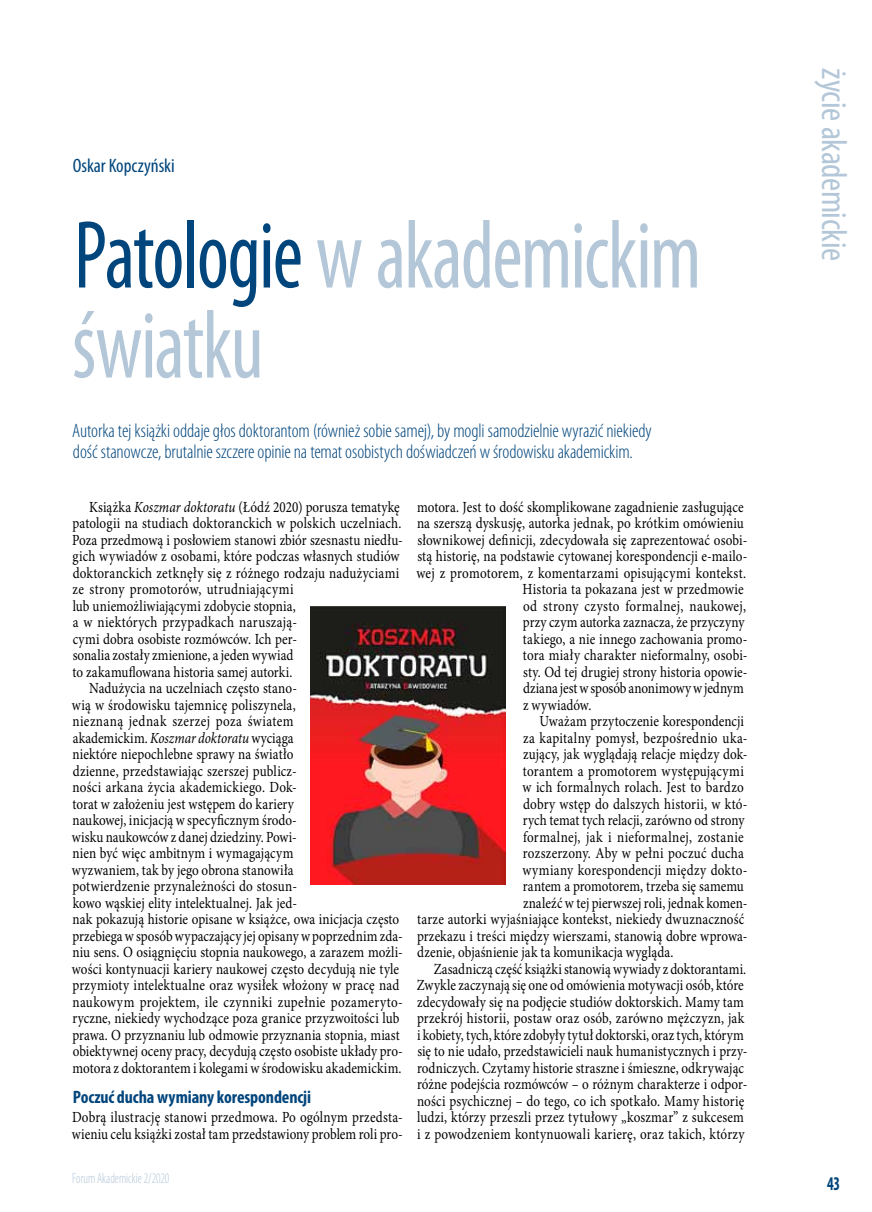
<style>
.page{position:relative;width:872px;height:1212px;background:#fff}
.page>*{position:absolute;margin:0;border:0;box-sizing:border-box;transform-origin:0 0}
.t1{font:condensed 97.5px/90px "Myriad Pro";letter-spacing:-.02em;color:#b3c7d8;scale:.85 1}
.t2{font:condensed 36px "Myriad Pro";letter-spacing:-.015em;color:#b3c7d8}
.t3{font:300 condensed 19.5px/21px "Myriad Pro";letter-spacing:-.005em;color:#00457c}
.t4{font:condensed 19.5px "Myriad Pro";color:#00457c}
.t5{font:700 condensed 19.5px "Myriad Pro";color:#00457c;scale:.8 1}
.t6{font:700 condensed 18px "Myriad Pro";letter-spacing:-.005em;color:#00457c}
.t7{font:15.45px/16.5px "Minion Pro";letter-spacing:.01em;color:#000;scale:.85 1}
.t8{font:15.45px "Minion Pro";letter-spacing:.03em;color:#000;scale:.85 1}
.t9{font:300 condensed 14.7px "Myriad Pro";letter-spacing:-.005em;color:#b3c7d8;scale:.85 1}
.s1{color:#00457c}
.s2{font-style:italic}
</style>
<div class="page">
<img style="left:311px;top:606px;width:195px;height:279px">
<p class="t4" style="left:73px;top:154px;width:103px">Oskar Kopczyński</p>
<h1 class="t1" style="left:72px;top:209px;width:741px"><span class="s1">Patologie</span> w akademickim światku</h1>
<p class="t3" style="left:72px;top:420px;width:581px">Autorka tej książki oddaje głos doktorantom (również sobie samej), by mogli samodzielnie wyrazić niekiedy dość stanowcze, brutalnie szczere opinie na temat osobistych doświadczeń w środowisku akademickim.</p>
<p class="t7" style="left:89px;top:498px;width:367px">Książka <span class="s2">Koszmar doktoratu</span> (Łódź 2020) porusza tematykę</p>
<p class="t7" style="left:72px;top:515px;width:388px">patologii na studiach doktoranckich w polskich uczelniach.</p>
<p class="t7" style="left:72px;top:531px;width:391px">Poza przedmową i posłowiem stanowi zbiór szesnastu niedłu-</p>
<p class="t7" style="left:73px;top:548px;width:386px">gich wywiadów z osobami, które podczas własnych studiów</p>
<p class="t7" style="left:73px;top:564px;width:386px">doktoranckich zetknęły się z różnego rodzaju nadużyciami</p>
<p class="t7" style="left:73px;top:581px;width:261px">ze strony promotorów, utrudniającymi</p>
<p class="t7" style="left:73px;top:597px;width:264px">lub uniemożliwiającymi zdobycie stopnia,</p>
<p class="t7" style="left:73px;top:614px;width:265px">a w niektórych przypadkach naruszają-</p>
<p class="t7" style="left:73px;top:630px;width:265px">cymi dobra osobiste rozmówców. Ich per-</p>
<p class="t7" style="left:73px;top:647px;width:261px">sonalia zostały zmienione, a jeden wywiad</p>
<p class="t7" style="left:72px;top:663px;width:260px">to zakamuflowana historia samej autorki.</p>
<p class="t7" style="left:89px;top:680px;width:246px">Nadużycia na uczelniach często stano-</p>
<p class="t7" style="left:72px;top:696px;width:265px">wią w środowisku tajemnicę poliszynela,</p>
<p class="t8" style="left:72px;top:711px;width:261px">nieznaną jednak szerzej poza światem</p>
<p class="t7" style="left:73px;top:729px;width:261px">akademickim. <span class="s2">Koszmar doktoratu</span> wyciąga</p>
<p class="t7" style="left:72px;top:746px;width:261px">niektóre niepochlebne sprawy na światło</p>
<p class="t7" style="left:73px;top:762px;width:265px">dzienne, przedstawiając szerszej publicz-</p>
<p class="t7" style="left:72px;top:779px;width:266px">ności arkana życia akademickiego. Dok-</p>
<p class="t7" style="left:72px;top:795px;width:262px">torat w założeniu jest wstępem do kariery</p>
<p class="t7" style="left:72px;top:812px;width:266px">naukowej, inicjacją w specyficznym środo-</p>
<p class="t7" style="left:72px;top:828px;width:266px">wisku naukowców z danej dziedziny. Powi-</p>
<p class="t7" style="left:72px;top:845px;width:261px">nien być więc ambitnym i wymagającym</p>
<p class="t7" style="left:72px;top:861px;width:262px">wyzwaniem, tak by jego obrona stanowiła</p>
<p class="t7" style="left:72px;top:878px;width:266px">potwierdzenie przynależności do stosun-</p>
<p class="t7" style="left:73px;top:894px;width:265px">kowo wąskiej elity intelektualnej. Jak jed-</p>
<p class="t7" style="left:72px;top:911px;width:386px">nak pokazują historie opisane w książce, owa inicjacja często</p>
<p class="t7" style="left:72px;top:927px;width:390px">przebiega w sposób wypaczający jej opisany w poprzednim zda-</p>
<p class="t7" style="left:72px;top:944px;width:390px">niu sens. O osiągnięciu stopnia naukowego, a zarazem możli-</p>
<p class="t7" style="left:72px;top:960px;width:386px">wości kontynuacji kariery naukowej często decydują nie tyle</p>
<p class="t7" style="left:72px;top:977px;width:386px">przymioty intelektualne oraz wysiłek włożony w pracę nad</p>
<p class="t8" style="left:72px;top:991px;width:390px">naukowym projektem, ile czynniki zupełnie pozameryto-</p>
<p class="t7" style="left:72px;top:1010px;width:386px">ryczne, niekiedy wychodzące poza granice przyzwoitości lub</p>
<p class="t7" style="left:72px;top:1026px;width:386px">prawa. O przyznaniu lub odmowie przyznania stopnia, miast</p>
<p class="t7" style="left:73px;top:1043px;width:390px">obiektywnej oceny pracy, decydują często osobiste układy pro-</p>
<p class="t7" style="left:73px;top:1059px;width:389px">motora z doktorantem i kolegami w środowisku akademickim.</p>
<p class="t6" style="left:73px;top:1086px;width:240px">Poczuć ducha wymiany korespondencji</p>
<p class="t7" style="left:72px;top:1109px;width:391px">Dobrą ilustrację stanowi przedmowa. Po ogólnym przedsta&shy;wieniu celu książki został tam przedstawiony problem roli pro-</p>
<p class="t7" style="left:417px;top:498px;width:386px">motora. Jest to dość skomplikowane zagadnienie zasługujące</p>
<p class="t7" style="left:417px;top:515px;width:386px">na szerszą dyskusję, autorka jednak, po krótkim omówieniu</p>
<p class="t7" style="left:417px;top:531px;width:390px">słownikowej definicji, zdecydowała się zaprezentować osobi-</p>
<p class="t7" style="left:417px;top:548px;width:390px">stą historię, na podstawie cytowanej korespondencji e-mailo-</p>
<p class="t7" style="left:416px;top:564px;width:389px">wej z promotorem, z komentarzami opisującymi kontekst.</p>
<p class="t7" style="left:522px;top:581px;width:262px">Historia ta pokazana jest w przedmowie</p>
<p class="t8" style="left:523px;top:595px;width:264px">od strony czysto formalnej, naukowej,</p>
<p class="t7" style="left:523px;top:614px;width:262px">przy czym autorka zaznacza, że przyczyny</p>
<p class="t7" style="left:523px;top:630px;width:266px">takiego, a nie innego zachowania promo-</p>
<p class="t7" style="left:523px;top:647px;width:266px">tora miały charakter nieformalny, osobi-</p>
<p class="t7" style="left:523px;top:663px;width:265px">sty. Od tej drugiej strony historia opowie-</p>
<p class="t7" style="left:523px;top:680px;width:261px">dziana jest w sposób anonimowy w jednym</p>
<p class="t7" style="left:523px;top:696px;width:82px">z wywiadów.</p>
<p class="t7" style="left:539px;top:713px;width:242px">Uważam przytoczenie korespondencji</p>
<p class="t7" style="left:523px;top:729px;width:265px">za kapitalny pomysł, bezpośrednio uka-</p>
<p class="t7" style="left:523px;top:746px;width:265px">zujący, jak wyglądają relacje między dok-</p>
<p class="t7" style="left:523px;top:762px;width:261px">torantem a promotorem występującymi</p>
<p class="t7" style="left:522px;top:779px;width:262px">w ich formalnych rolach. Jest to bardzo</p>
<p class="t7" style="left:523px;top:795px;width:265px">dobry wstęp do dalszych historii, w któ-</p>
<p class="t7" style="left:523px;top:812px;width:262px">rych temat tych relacji, zarówno od strony</p>
<p class="t7" style="left:523px;top:828px;width:261px">formalnej, jak i nieformalnej, zostanie</p>
<p class="t7" style="left:523px;top:845px;width:261px">rozszerzony. Aby w pełni poczuć ducha</p>
<p class="t7" style="left:522px;top:861px;width:266px">wymiany korespondencji między dokto-</p>
<p class="t7" style="left:523px;top:878px;width:261px">rantem a promotorem, trzeba się samemu</p>
<p class="t7" style="left:523px;top:894px;width:265px">znaleźć w tej pierwszej roli, jednak komen-</p>
<p class="t7" style="left:417px;top:911px;width:387px">tarze autorki wyjaśniające kontekst, niekiedy dwuznaczność</p>
<p class="t7" style="left:417px;top:927px;width:390px">przekazu i treści między wierszami, stanowią dobre wprowa-</p>
<p class="t7" style="left:417px;top:944px;width:303px">dzenie, objaśnienie jak ta komunikacja wygląda.</p>
<p class="t7" style="left:434px;top:960px;width:369px">Zasadniczą część książki stanowią wywiady z doktorantami.</p>
<p class="t7" style="left:417px;top:977px;width:386px">Zwykle zaczynają się one od omówienia motywacji osób, które</p>
<p class="t7" style="left:417px;top:993px;width:386px">zdecydowały się na podjęcie studiów doktorskich. Mamy tam</p>
<p class="t7" style="left:417px;top:1010px;width:387px">przekrój historii, postaw oraz osób, zarówno mężczyzn, jak</p>
<p class="t7" style="left:417px;top:1026px;width:386px">i kobiety, tych, które zdobyły tytuł doktorski, oraz tych, którym</p>
<p class="t7" style="left:417px;top:1043px;width:390px">się to nie udało, przedstawicieli nauk humanistycznych i przy-</p>
<p class="t7" style="left:417px;top:1059px;width:386px">rodniczych. Czytamy historie straszne i śmieszne, odkrywając</p>
<p class="t7" style="left:417px;top:1076px;width:390px">różne podejścia rozmówców – o różnym charakterze i odpor-</p>
<p class="t7" style="left:417px;top:1092px;width:386px">ności psychicznej – do tego, co ich spotkało. Mamy historię</p>
<p class="t7" style="left:417px;top:1109px;width:386px">ludzi, którzy przeszli przez tytułowy „koszmar” z sukcesem</p>
<p class="t7" style="left:417px;top:1125px;width:387px">i z powodzeniem kontynuowali karierę, oraz takich, którzy</p>
<p class="t9" style="left:72px;top:1170px;width:116px">Forum Akademickie 2/2020</p>
<h2 class="t2" style="left:856px;top:68px;width:194px;rotate:90deg">życie akademickie</h2>
<p class="t5" style="left:827px;top:1171px;width:18px">43</p>
</div>
